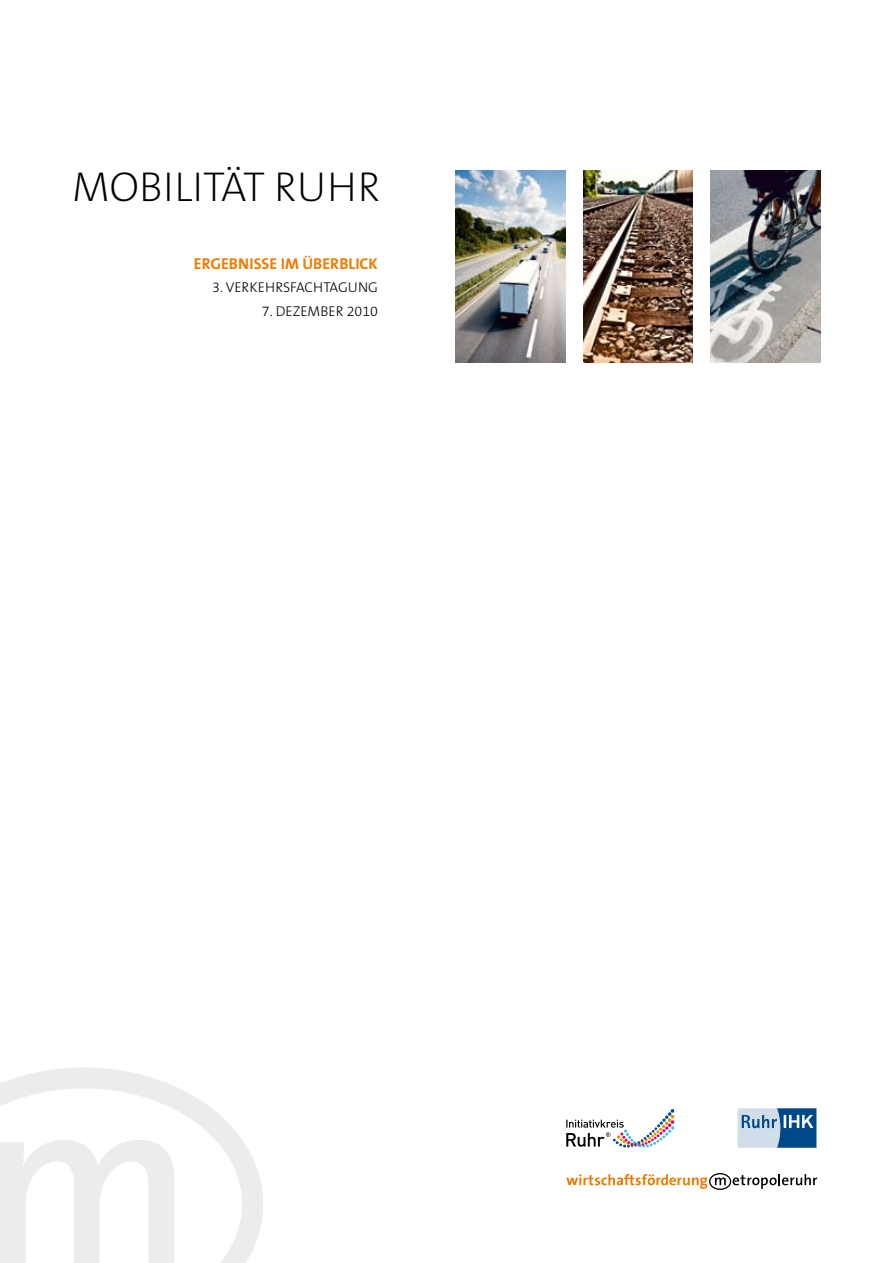
<style>
.page{position:relative;width:893px;height:1263px;background:#fff}
.page>*{position:absolute;margin:0;border:0;box-sizing:border-box;transform-origin:0 0}
.t1{font:200 42px "The Sans B2";color:#000}
.t2{font:700 15.75px "The Sans B7";color:#ef7c00}
.t3{font:300 14.25px "The Sans B3";color:#000}
</style>
<div class="page">
<svg style="left:0;top:1067px;width:263px;height:196px"></svg>
<svg style="left:0;top:1140px;width:174px;height:123px"></svg>
<svg style="left:566px;top:1109px;width:108px;height:39px"></svg>
<svg style="left:738px;top:1108px;width:78px;height:40px;background:#739abe"></svg>
<svg style="left:566px;top:1173px;width:251px;height:17px"></svg>
<img style="left:583px;top:170px;width:110px;height:192px">
<img style="left:455px;top:170px;width:110px;height:192px">
<img style="left:711px;top:170px;width:110px;height:192px">
<h1 class="t1" style="left:72px;top:165px;width:310px">MOBILITÄT RUHR</h1>
<p class="t2" style="left:194px;top:255px;width:186px">ERGEBNISSE IM ÜBERBLICK</p>
<p class="t3" style="left:212px;top:280px;width:167px">3. VERKEHRSFACHTAGUNG</p>
<p class="t3" style="left:262px;top:304px;width:118px">7. DEZEMBER 2010</p>
</div>
